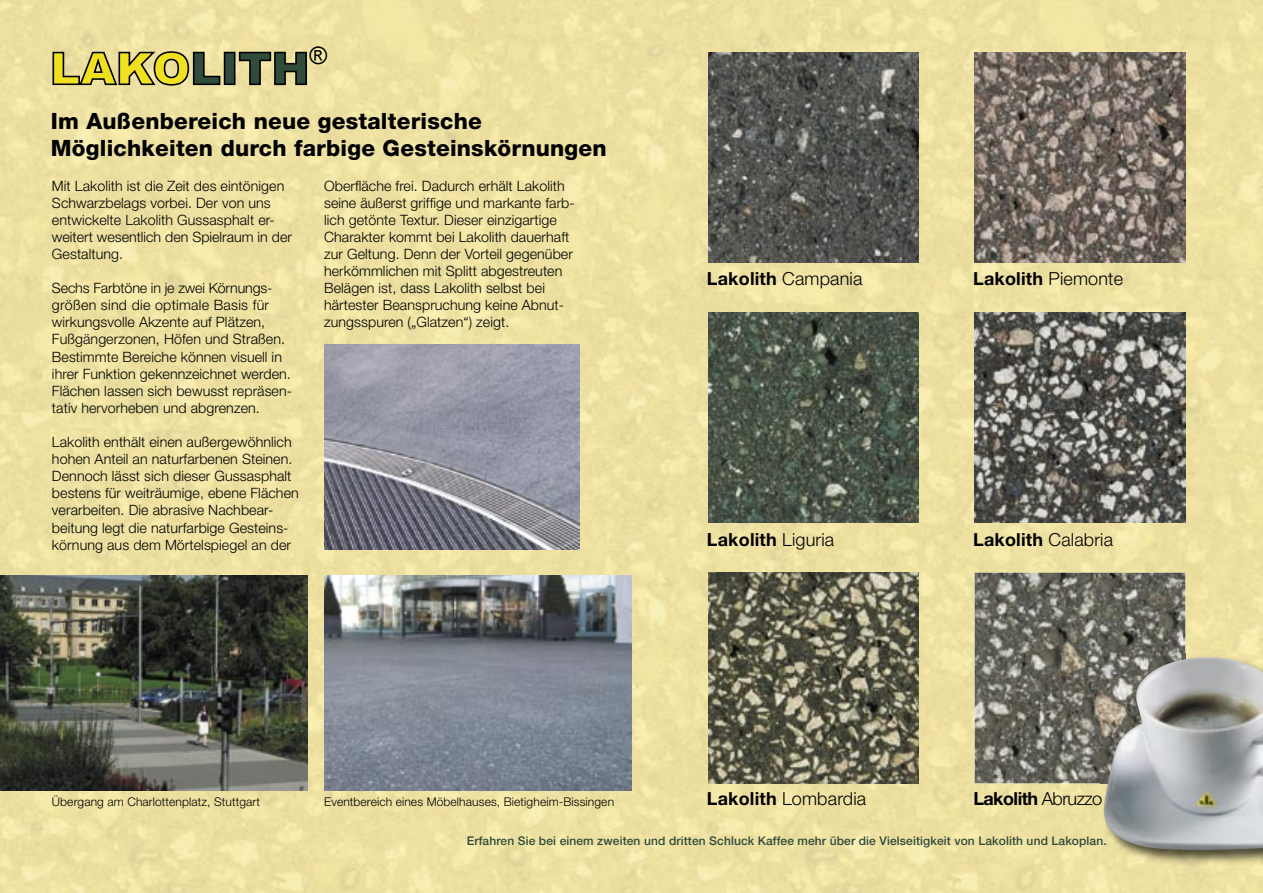
<style>
.page{position:relative;width:1263px;height:893px;background:#fff}
.page>*{position:absolute;margin:0;border:0;box-sizing:border-box;transform-origin:0 0}
.t1{font:24px "Arial";color:#000}
.t2{font:800 22.5px/27px "Helvetica Neue";letter-spacing:.01em;color:#000}
.t3{font:700 18px "Helvetica Neue";letter-spacing:.01em;color:#000}
.t4{font:300 18px "Helvetica Neue";letter-spacing:.01em;color:#000}
.t5{font:700 18px "Helvetica Neue";letter-spacing:-.03em;color:#000}
.t6{font:300 14.25px/17.1px "Helvetica Neue";letter-spacing:.005em;color:#000}
.t7{font:500 12px "Helvetica Neue";letter-spacing:.01em;color:#314b3b}
.t8{font:300 12px "Helvetica Neue";letter-spacing:.01em;color:#000}
.s1{font-weight:300}
.s2{font-weight:700}
</style>
<div class="page">
<img style="left:0;top:0;width:1263px;height:893px">
<img style="left:975px;top:52px;width:210px;height:211px">
<img style="left:975px;top:312px;width:210px;height:211px">
<img style="left:708px;top:52px;width:211px;height:211px">
<img style="left:708px;top:312px;width:211px;height:211px">
<img style="left:708px;top:573px;width:211px;height:210px">
<img style="left:975px;top:573px;width:210px;height:210px">
<img style="left:0;top:576px;width:307px;height:214px">
<img style="left:324px;top:576px;width:307px;height:214px">
<img style="left:324px;top:345px;width:255px;height:205px">
<img style="left:1100px;top:653px;width:85px;height:130px">
<svg style="left:1100px;top:792px;width:2px;height:13px"></svg>
<img style="left:1104px;top:657px;width:159px;height:236px">
<svg style="left:52px;top:50px;width:169px;height:36px;background:#b5ad51"></svg>
<div style="left:225px;top:53px;width:10px;height:31px;background:#314b3b"></div>
<div style="left:224px;top:52px;width:11px;height:33px;border:2px solid #000"></div>
<svg style="left:238px;top:51px;width:70px;height:33px;background:#707657"></svg>
<h1 class="t1" style="left:309px;top:42px;width:19px">®</h1>
<h2 class="t2" style="left:51px;top:108px;width:557px">Im Außenbereich neue gestalterische<br>Möglichkeiten durch farbige Gesteinskörnungen</h2>
<p class="t6" style="left:52px;top:177px;width:241px">Mit Lakolith ist die Zeit des eintönigen Schwarzbelags vorbei. Der von uns entwickelte Lakolith Gussasphalt er&shy;weitert wesentlich den Spielraum in der Gestaltung.</p>
<p class="t6" style="left:52px;top:279px;width:242px">Sechs Farbtöne in je zwei Körnungs&shy;größen sind die optimale Basis für wirkungsvolle Akzente auf Plätzen, Fußgängerzonen, Höfen und Straßen.<br>Bestimmte Bereiche können visuell in ihrer Funktion gekennzeichnet werden.<br>Flächen lassen sich bewusst repräsen&shy;tativ hervorheben und abgrenzen.</p>
<p class="t6" style="left:52px;top:433px;width:248px">Lakolith enthält einen außergewöhnlich hohen Anteil an naturfarbenen Steinen.<br>Dennoch lässt sich dieser Gussasphalt bestens für weiträumige, ebene Flächen verarbeiten. Die abrasive Nachbear&shy;beitung legt die naturfarbige Gesteins&shy;körnung aus dem Mörtelspiegel an der</p>
<p class="t6" style="left:324px;top:177px;width:252px">Oberfläche frei. Dadurch erhält Lakolith seine äußerst griffige und markante farb&shy;lich getönte Textur. Dieser einzigartige Charakter kommt bei Lakolith dauerhaft zur Geltung. Denn der Vorteil gegenüber herkömmlichen mit Splitt abgestreuten Belägen ist, dass Lakolith selbst bei härtester Beanspruchung keine Abnut&shy;zungsspuren („Glatzen“) zeigt.</p>
<p class="t3" style="left:707px;top:267px;width:157px">Lakolith <span class="s1">Campania</span></p>
<p class="t3" style="left:707px;top:528px;width:129px">Lakolith <span class="s1">Liguria</span></p>
<p class="t3" style="left:973px;top:267px;width:151px">Lakolith <span class="s1">Piemonte</span></p>
<p class="t3" style="left:973px;top:528px;width:141px">Lakolith <span class="s1">Calabria</span></p>
<p class="t8" style="left:52px;top:794px;width:210px">Übergang am Charlottenplatz, Stuttgart</p>
<p class="t8" style="left:324px;top:794px;width:291px">Eventbereich eines Möbelhauses, Bietigheim-Bissingen</p>
<p class="t4" style="left:707px;top:787px;width:161px"><span class="s2">Lakolith</span> Lombardia</p>
<p class="t5" style="left:973px;top:787px;width:130px">Lakolith <span class="s1">Abruzzo</span></p>
<p class="t7" style="left:467px;top:833px;width:641px">Erfahren Sie bei einem zweiten und dritten Schluck Kaffee mehr über die Vielseitigkeit von Lakolith und Lakoplan.</p>
</div>
